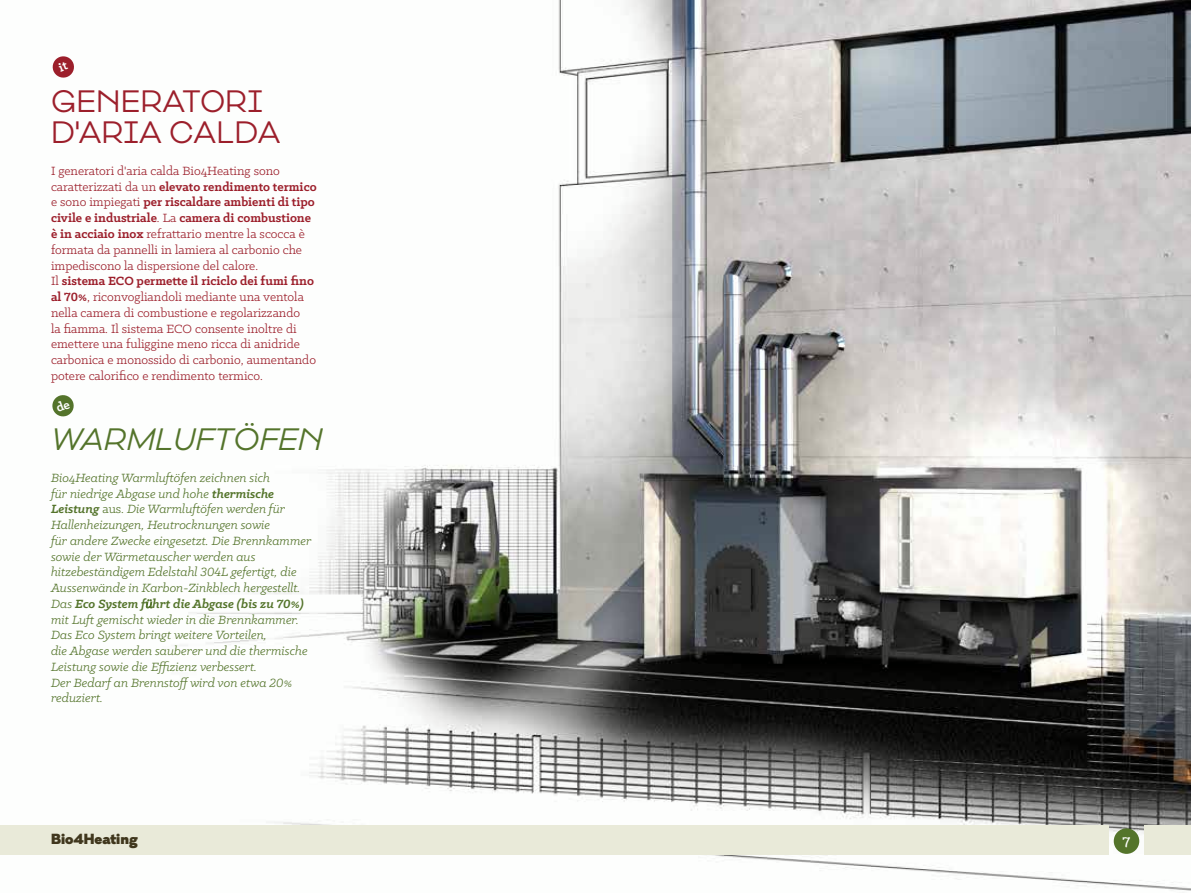
<style>
.page{position:relative;width:1191px;height:893px;background:#fff}
.page>*{position:absolute;margin:0;border:0;box-sizing:border-box;transform-origin:0 0}
.t1{font:28.5px/31.5px "Galano Classic Alt";color:#9c1f2b}
.t2{font:italic 28.5px "Galano Classic Alt";color:#54742b}
.t3{font:500 16.5px "Klinic Slab";color:#fff}
.t4{font:13.5px/15.8px "Klinic Slab";color:#9c1f2b}
.t5{font:italic 13.5px/15.8px "Klinic Slab";color:#54742b}
.t6{font:900 13.5px "Galano Classic";color:#40371d}
.s1{font-weight:700}
.s2{font-style:normal}
</style>
<div class="page">
<img style="left:0;top:0;width:1191px;height:891px">
<div style="left:0;top:826px;width:1108px;height:29px;background:#e9ead9"></div>
<div style="left:1143px;top:826px;width:48px;height:29px;background:#e9ead9"></div>
<div style="left:1113px;top:828px;width:26px;height:26px;background:#54742b;border-radius:50%"></div>
<svg style="left:145px;top:599px;width:8px;height:9px"></svg>
<svg style="left:51px;top:55px;width:24px;height:24px"></svg>
<svg style="left:51px;top:394px;width:24px;height:24px"></svg>
<h1 class="t1" style="left:51px;top:86px;width:231px">GENERATORI<br>D'ARIA CALDA</h1>
<p class="t4" style="left:51px;top:163px;width:267px">I generatori d'aria calda Bio4Heating sono caratterizzati da un <span class="s1">elevato rendimento termico </span>e sono impiegati <span class="s1">per riscaldare ambienti di tipo civile e industriale</span>. La <span class="s1">camera di combustione è in acciaio inox</span> refrattario mentre la scocca è formata da pannelli in lamiera al carbonio che impediscono la dispersione del calore.<br>Il <span class="s1">sistema ECO permette il riciclo dei fumi fino al 70%</span>, riconvogliandoli mediante una ventola nella camera di combustione e regolarizzando<br>la fiamma. Il sistema ECO consente inoltre di emettere una fuliggine meno ricca di anidride carbonica e monossido di carbonio, aumentando potere calorifico e rendimento termico.</p>
<h1 class="t2" style="left:51px;top:421px;width:273px">WARMLUFTÖFEN</h1>
<p class="t5" style="left:51px;top:469px;width:262px">Bio4Heating Warmluftöfen zeichnen sich<br>für niedrige Abgase und hohe <span class="s1">thermische Leistung</span> <span class="s2">aus.</span> Die Warmluftöfen werden für Hallenheizungen, Heutrocknungen sowie<br>für andere Zwecke eingesetzt. Die Brennkammer sowie der Wärmetauscher werden aus hitzebeständigem Edelstahl 304L gefertigt, die Aussenwände in Karbon-Zinkblech hergestellt.<br>Das <span class="s1">Eco System f</span>ü<span class="s1">hrt die Abgase (bis zu 70%) </span>mit Luft gemischt wieder in die Brennkammer.<br>Das Eco System bringt weitere Vorteilen,<br>die Abgase werden sauberer und die thermische Leistung sowie die Effizienz verbessert.<br>Der Bedarf an Brennstoff wird von etwa 20% reduziert.</p>
<p class="t6" style="left:51px;top:830px;width:88px">Bio4Heating</p>
<p class="t3" style="left:1122px;top:829px;width:9px">7</p>
</div>
